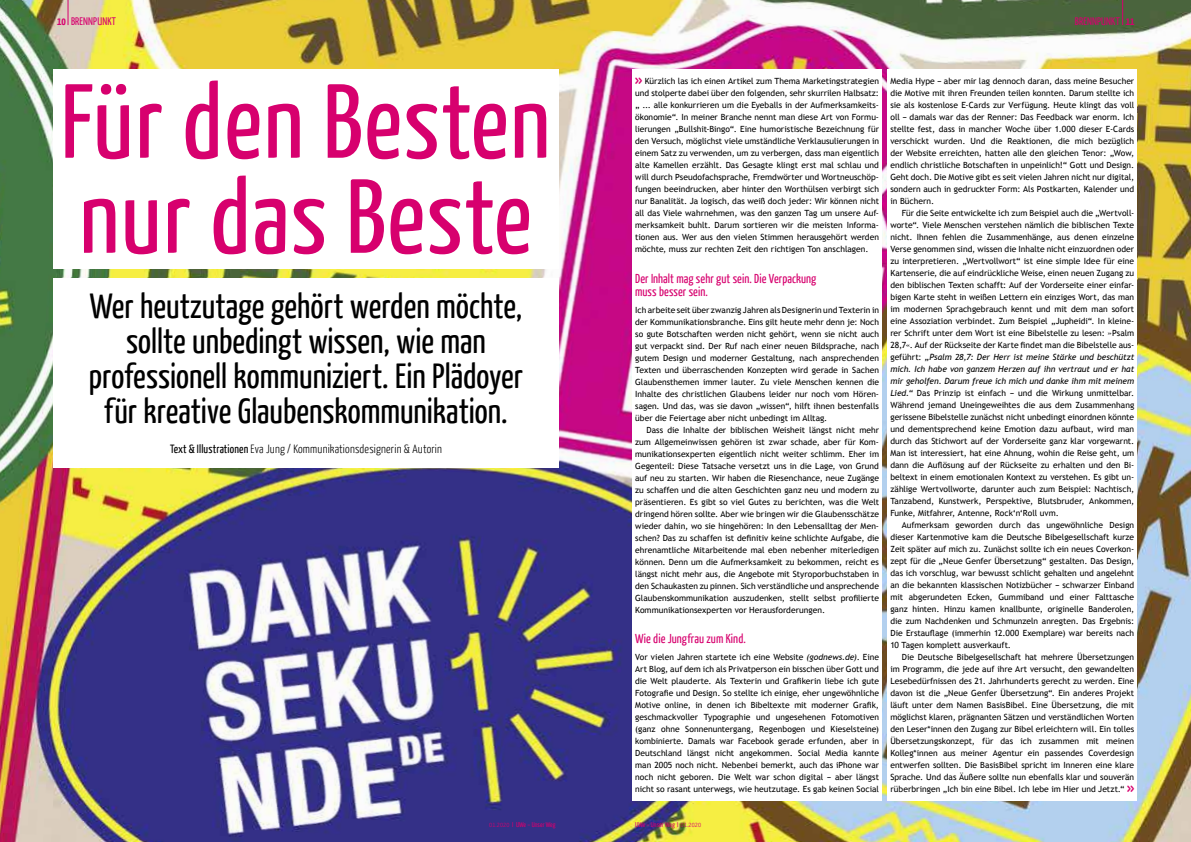
<style>
.page{position:relative;width:1191px;height:842px;background:#fff}
.page>*{position:absolute;margin:0;border:0;box-sizing:border-box;transform-origin:0 0}
.t1{font:105px/95px "BDKJ";color:#d7006e}
.t2{font:35px/35px "BDKJ";letter-spacing:-.015em;color:#000;text-align:center}
.t3{font:13px/13px "BDKJ";letter-spacing:-.01em;color:#d7006e}
.t4{font:300 12px "BDKJ";color:#000}
.t5{font:11px "BDKJ";color:#d7006e}
.t6{font:700 11px "BDKJ";color:#d7006e}
.t7{font:8.5px/12px "Trebuchet MS";color:#000;text-align:justify}
.t8{font:7px "BDKJ";color:#d7006e}
.s1{font-weight:700}
.s2{font-weight:400}
.s3{font-family:"BDKJ";font-weight:700;font-size:13px;color:#d7006e}
.s4{font-style:italic}
.s5{font-weight:300}
</style>
<div class="page">
<img style="left:0;top:0;width:1191px;height:842px">
<div style="left:632px;top:70px;width:250px;height:731px;background:#fff"></div>
<div style="left:887px;top:70px;width:250px;height:731px;background:#fff"></div>
<div style="left:53px;top:70px;width:506px;height:199px;background:#fff"></div>
<div style="left:53px;top:278px;width:506px;height:190px;background:#fff"></div>
<svg style="left:1122px;top:0;width:1px;height:25px"></svg>
<svg style="left:68px;top:0;width:1px;height:25px"></svg>
<p class="t5" style="left:57px;top:14px;width:60px"><span class="s1">10</span> BRENNPUNKT</p>
<p class="t6" style="left:1125px;top:14px;width:11px">11</p>
<p class="t5" style="left:1074px;top:14px;width:47px">BRENNPUNKT</p>
<h1 class="t1" style="left:61px;top:70px;width:492px">Für den Besten nur das Beste</h1>
<h2 class="t2" style="left:89px;top:287px;width:436px">Wer heutzutage gehört werden möchte, sollte unbedingt wissen, wie man professionell kommuniziert. Ein Plädoyer für kreative Glaubenskommunikation.</h2>
<h3 class="t4" style="left:170px;top:442px;width:273px"><span class="s2">Text &amp; Illustrationen</span> Eva Jung / Kommunikationsdesignerin &amp; Autorin</h3>
<p class="t7" style="left:635px;top:75px;width:245px"><span class="s3">&gt;&gt;</span> Kürzlich las ich einen Artikel zum Thema Marketingstrategien und stolperte dabei über den folgenden, sehr skurrilen Halbsatz: „ ... alle konkurrieren um die Eyeballs in der Aufmerksamkeits&shy;ökonomie“. In meiner Branche nennt man diese Art von Formu&shy;lierungen „Bullshit-Bingo“. Eine humoristische Bezeichnung für den Versuch, möglichst viele umständliche Verklausulierungen in einem Satz zu verwenden, um zu verbergen, dass man eigentlich alte Kamellen erzählt. Das Gesagte klingt erst mal schlau und will durch Pseudofachsprache, Fremdwörter und Wortneuschöp&shy;fungen beeindrucken, aber hinter den Worthülsen verbirgt sich nur Banalität. Ja logisch, das weiß doch jeder: Wir können nicht all das Viele wahrnehmen, was den ganzen Tag um unsere Auf&shy;merksamkeit buhlt. Darum sortieren wir die meisten Informa&shy;tionen aus. Wer aus den vielen Stimmen herausgehört werden möchte, muss zur rechten Zeit den richtigen Ton anschlagen.</p>
<h3 class="t3" style="left:635px;top:271px;width:183px">Der Inhalt mag sehr gut sein. Die Verpackung muss besser sein.</h3>
<p class="t7" style="left:635px;top:304px;width:245px">Ich arbeite seit über zwanzig Jahren als Designerin und Texterin in der Kommunikationsbranche. Eins gilt heute mehr denn je: Noch so gute Botschaften werden nicht gehört, wenn sie nicht auch gut verpackt sind. Der Ruf nach einer neuen Bildsprache, nach gutem Design und moderner Gestaltung, nach ansprechenden Texten und überraschenden Konzepten wird gerade in Sachen Glaubensthemen immer lauter. Zu viele Menschen kennen die Inhalte des christlichen Glaubens leider nur noch vom Hören&shy;sagen. Und das, was sie davon „wissen“, hilft ihnen bestenfalls über die Feiertage aber nicht unbedingt im Alltag.</p>
<p class="t7" style="left:635px;top:424px;width:245px;text-indent:11px">Dass die Inhalte der biblischen Weisheit längst nicht mehr zum Allgemeinwissen gehören ist zwar schade, aber für Kom&shy;munikationsexperten eigentlich nicht weiter schlimm. Eher im Gegenteil: Diese Tatsache versetzt uns in die Lage, von Grund auf neu zu starten. Wir haben die Riesenchance, neue Zugänge zu schaffen und die alten Geschichten ganz neu und modern zu präsentieren. Es gibt so viel Gutes zu berichten, was die Welt dringend hören sollte. Aber wie bringen wir die Glaubensschätze wieder dahin, wo sie hingehören: In den Lebensalltag der Men&shy;schen? Das zu schaffen ist definitiv keine schlichte Aufgabe, die ehrenamtliche Mitarbeitende mal eben nebenher miterledigen können. Denn um die Aufmerksamkeit zu bekommen, reicht es längst nicht mehr aus, die Angebote mit Styroporbuchstaben in den Schaukasten zu pinnen. Sich verständliche und ansprechende Glaubenskommunikation auszudenken, stellt selbst profilierte Kommunikationsexperten vor Herausforderungen.</p>
<h3 class="t3" style="left:635px;top:631px;width:112px">Wie die Jungfrau zum Kind.</h3>
<p class="t7" style="left:635px;top:651px;width:245px">Vor vielen Jahren startete ich eine Website <span class="s4">(godnews.de)</span>. Eine Art Blog, auf dem ich als Privatperson ein bisschen über Gott und die Welt plauderte. Als Texterin und Grafikerin liebe ich gute Fotografie und Design. So stellte ich einige, eher ungewöhnliche Motive online, in denen ich Bibeltexte mit moderner Grafik, geschmackvoller Typographie und ungesehenen Fotomotiven (ganz ohne Sonnenuntergang, Regenbogen und Kieselsteine) kombinierte. Damals war Facebook gerade erfunden, aber in Deutschland längst nicht angekommen. Social Media kannte man 2005 noch nicht. Nebenbei bemerkt, auch das iPhone war noch nicht geboren. Die Welt war schon digital – aber längst nicht so rasant unterwegs, wie heutzutage. Es gab keinen Social</p>
<p class="t7" style="left:890px;top:75px;width:245px">Media Hype – aber mir lag dennoch daran, dass meine Besucher die Motive mit ihren Freunden teilen konnten. Darum stellte ich sie als kostenlose E-Cards zur Verfügung. Heute klingt das voll oll – damals war das der Renner: Das Feedback war enorm. Ich stellte fest, dass in mancher Woche über 1.000 dieser E-Cards verschickt wurden. Und die Reaktionen, die mich bezüglich der Website erreichten, hatten alle den gleichen Tenor: „Wow, endlich christliche Botschaften in unpeinlich!“ Gott und Design.<br>Geht doch. Die Motive gibt es seit vielen Jahren nicht nur digital, sondern auch in gedruckter Form: Als Postkarten, Kalender und in Büchern.</p>
<p class="t7" style="left:890px;top:207px;width:245px;text-indent:11px">Für die Seite entwickelte ich zum Beispiel auch die „Wertvoll&shy;worte“. Viele Menschen verstehen nämlich die biblischen Texte nicht. Ihnen fehlen die Zusammenhänge, aus denen einzelne Verse genommen sind, wissen die Inhalte nicht einzuordnen oder zu interpretieren. „Wertvollwort“ ist eine simple Idee für eine Kartenserie, die auf eindrückliche Weise, einen neuen Zugang zu den biblischen Texten schafft: Auf der Vorderseite einer einfar&shy;bigen Karte steht in weißen Lettern ein einziges Wort, das man im modernen Sprachgebrauch kennt und mit dem man sofort eine Assoziation verbindet. Zum Beispiel „Jupheidi“. In kleine&shy;rer Schrift unter dem Wort ist eine Bibelstelle zu lesen: »Psalm 28,7«. Auf der Rückseite der Karte findet man die Bibelstelle aus&shy;geführt: <span class="s4">„Psalm 28,7: Der Herr ist meine Stärke und beschützt mich. Ich habe von ganzem Herzen auf ihn vertraut und er hat mir geholfen. Darum freue ich mich und danke ihm mit meinem Lied.“</span> Das Prinzip ist einfach – und die Wirkung unmittelbar.<br>Während jemand Uneingeweihtes die aus dem Zusammenhang gerissene Bibelstelle zunächst nicht unbedingt einordnen könnte und dementsprechend keine Emotion dazu aufbaut, wird man durch das Stichwort auf der Vorderseite ganz klar vorgewarnt.<br>Man ist interessiert, hat eine Ahnung, wohin die Reise geht, um dann die Auflösung auf der Rückseite zu erhalten und den Bi&shy;beltext in einem emotionalen Kontext zu verstehen. Es gibt un&shy;zählige Wertvollworte, darunter auch zum Beispiel: Nachtisch, Tanzabend, Kunstwerk, Perspektive, Blutsbruder, Ankommen, Funke, Mitfahrer, Antenne, Rock‘n‘Roll uvm.</p>
<p class="t7" style="left:890px;top:519px;width:245px;text-indent:11px">Aufmerksam geworden durch das ungewöhnliche Design dieser Kartenmotive kam die Deutsche Bibelgesellschaft kurze Zeit später auf mich zu. Zunächst sollte ich ein neues Coverkon&shy;zept für die „Neue Genfer Übersetzung“ gestalten. Das Design, das ich vorschlug, war bewusst schlicht gehalten und angelehnt an die bekannten klassischen Notizbücher – schwarzer Einband mit abgerundeten Ecken, Gummiband und einer Falttasche ganz hinten. Hinzu kamen knallbunte, originelle Banderolen, die zum Nachdenken und Schmunzeln anregten. Das Ergebnis:<br>Die Erstauflage (immerhin 12.000 Exemplare) war bereits nach 10 Tagen komplett ausverkauft.</p>
<p class="t7" style="left:890px;top:651px;width:245px;text-indent:11px">Die Deutsche Bibelgesellschaft hat mehrere Übersetzungen im Programm, die jede auf ihre Art versucht, den gewandelten Lesebedürfnissen des 21. Jahrhunderts gerecht zu werden. Eine davon ist die „Neue Genfer Übersetzung“. Ein anderes Projekt läuft unter dem Namen BasisBibel. Eine Übersetzung, die mit möglichst klaren, prägnanten Sätzen und verständlichen Worten den Leser*innen den Zugang zur Bibel erleichtern will. Ein tolles Übersetzungskonzept, für das ich zusammen mit meinen Kolleg*innen aus meiner Agentur ein passendes Coverdesign entwerfen sollten. Die BasisBibel spricht im Inneren eine klare Sprache. Und das Äußere sollte nun ebenfalls klar und souverän rüberbringen „Ich bin eine Bibel. Ich lebe im Hier und Jetzt.“ <span class="s3">&gt;&gt;</span></p>
<p class="t8" style="left:489px;top:820px;width:68px"><span class="s5">01.2020</span> I UWe – Unser Weg</p>
<p class="t8" style="left:635px;top:820px;width:67px">UWe – Unser Weg I <span class="s5">01.2020</span></p>
</div>
